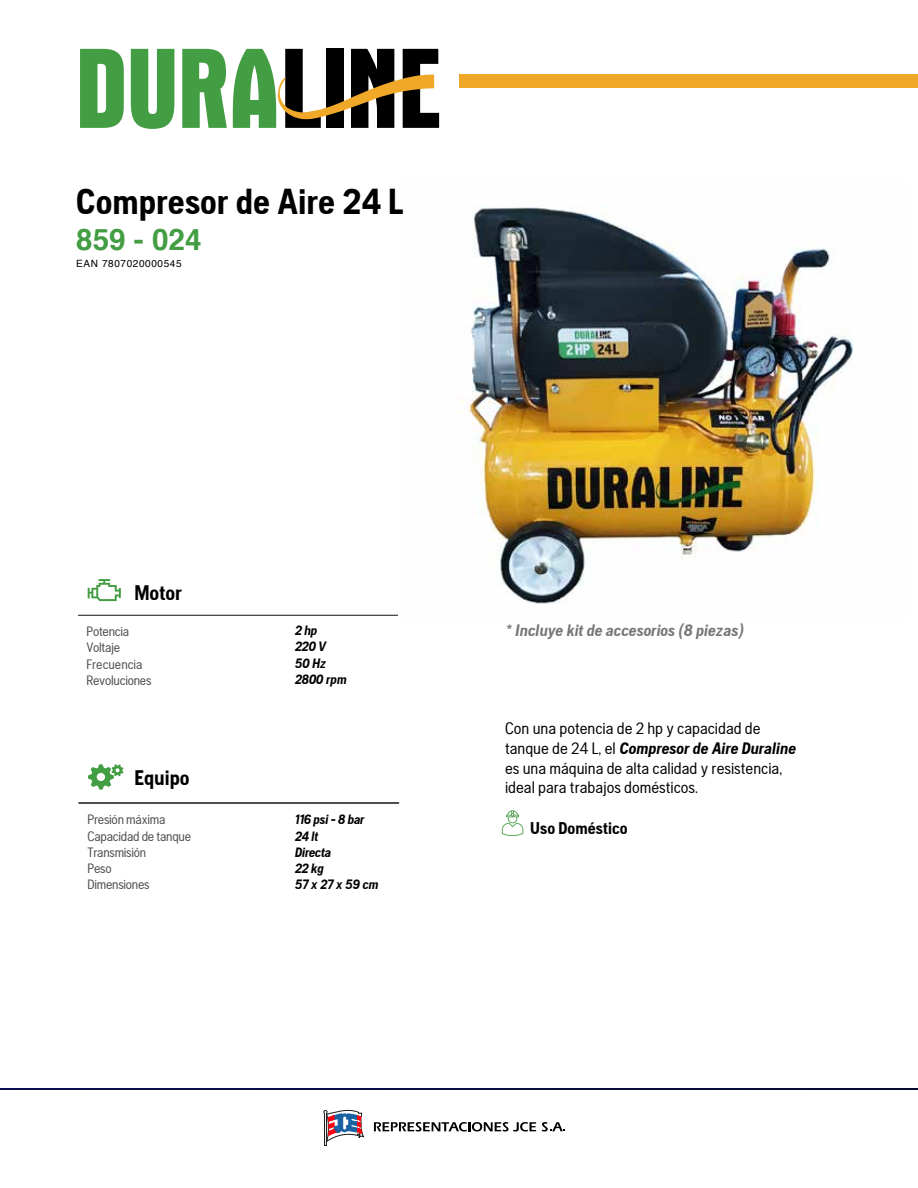
<style>
.page{position:relative;width:918px;height:1188px;background:#fff}
.page>*{position:absolute;margin:0;border:0;box-sizing:border-box;transform-origin:0 0}
.t1{font:700 36px "Husqvarna Gothic";color:#000}
.t2{font:700 29.7px "Helvetica";color:#439d43}
.t3{font:700 21px "Husqvarna Gothic";color:#000}
.t4{font:700 16.95px "Husqvarna Gothic";color:#000}
.t5{font:16.5px/19.8px "Husqvarna Gothic";color:#000}
.t6{font:italic 700 16.5px "Husqvarna Gothic";color:#777}
.t7{font:13.5px/16.2px "Husqvarna Gothic";letter-spacing:-.02em;color:#4c4c4c}
.t8{font:italic 700 13.5px/16.2px "Husqvarna Gothic";letter-spacing:-.02em;color:#000}
.t9{font:10.05px "Helvetica";letter-spacing:.06em;color:#000}
.s1{font-weight:700;font-style:italic}
</style>
<div class="page">
<hr style="left:78px;top:803px;width:321px;height:1px;background:#4c4c4c">
<svg style="left:374px;top:1122px;width:162px;height:10px"></svg>
<svg style="left:542px;top:1122px;width:23px;height:10px"></svg>
<svg style="left:323px;top:1109px;width:42px;height:37px"></svg>
<div style="left:459px;top:74px;width:459px;height:14px;background:#f0a828"></div>
<svg style="left:0;top:1088px;width:918px;height:2px;background:#090d41"></svg>
<svg style="left:502px;top:810px;width:21px;height:26px"></svg>
<svg style="left:88px;top:579px;width:33px;height:22px"></svg>
<hr style="left:78px;top:615px;width:321px;height:1px;background:#4c4c4c">
<svg style="left:88px;top:764px;width:36px;height:26px"></svg>
<svg style="left:80px;top:49px;width:44px;height:79px;background:#61ac61"></svg>
<svg style="left:131px;top:49px;width:43px;height:80px"></svg>
<svg style="left:182px;top:49px;width:45px;height:79px"></svg>
<svg style="left:233px;top:49px;width:206px;height:79px"></svg>
<img style="left:460px;top:206px;width:393px;height:398px">
<h1 class="t1" style="left:76px;top:181px;width:329px">Compresor de Aire 24 L</h1>
<h2 class="t2" style="left:76px;top:216px;width:127px">859 - 024</h2>
<p class="t9" style="left:76px;top:256px;width:107px">EAN 7807020000545</p>
<p class="t3" style="left:134px;top:581px;width:49px">Motor</p>
<p class="t7" style="left:86px;top:623px;width:67px">Potencia<br>Voltaje<br>Frecuencia<br>Revoluciones</p>
<p class="t8" style="left:294px;top:622px;width:53px">2 hp<br>220 V<br>50 Hz<br>2800 rpm</p>
<p class="t3" style="left:134px;top:765px;width:57px">Equipo</p>
<p class="t7" style="left:87px;top:812px;width:105px">Presión máxima<br>Capacidad de tanque<br>Transmisión<br>Peso<br>Dimensiones</p>
<p class="t8" style="left:294px;top:811px;width:85px">116 psi - 8 bar<br>24 lt<br>Directa<br>22 kg<br>57 x 27 x 59 cm</p>
<p class="t6" style="left:505px;top:621px;width:240px">* Incluye kit de accesorios (8 piezas)</p>
<p class="t5" style="left:505px;top:718px;width:292px">Con una potencia de 2 hp y capacidad de tanque de 24 L, el <span class="s1">Compresor de Aire Duraline </span>es una máquina de alta calidad y resistencia, ideal para trabajos domésticos.</p>
<p class="t4" style="left:530px;top:818px;width:99px">Uso Doméstico</p>
</div>
